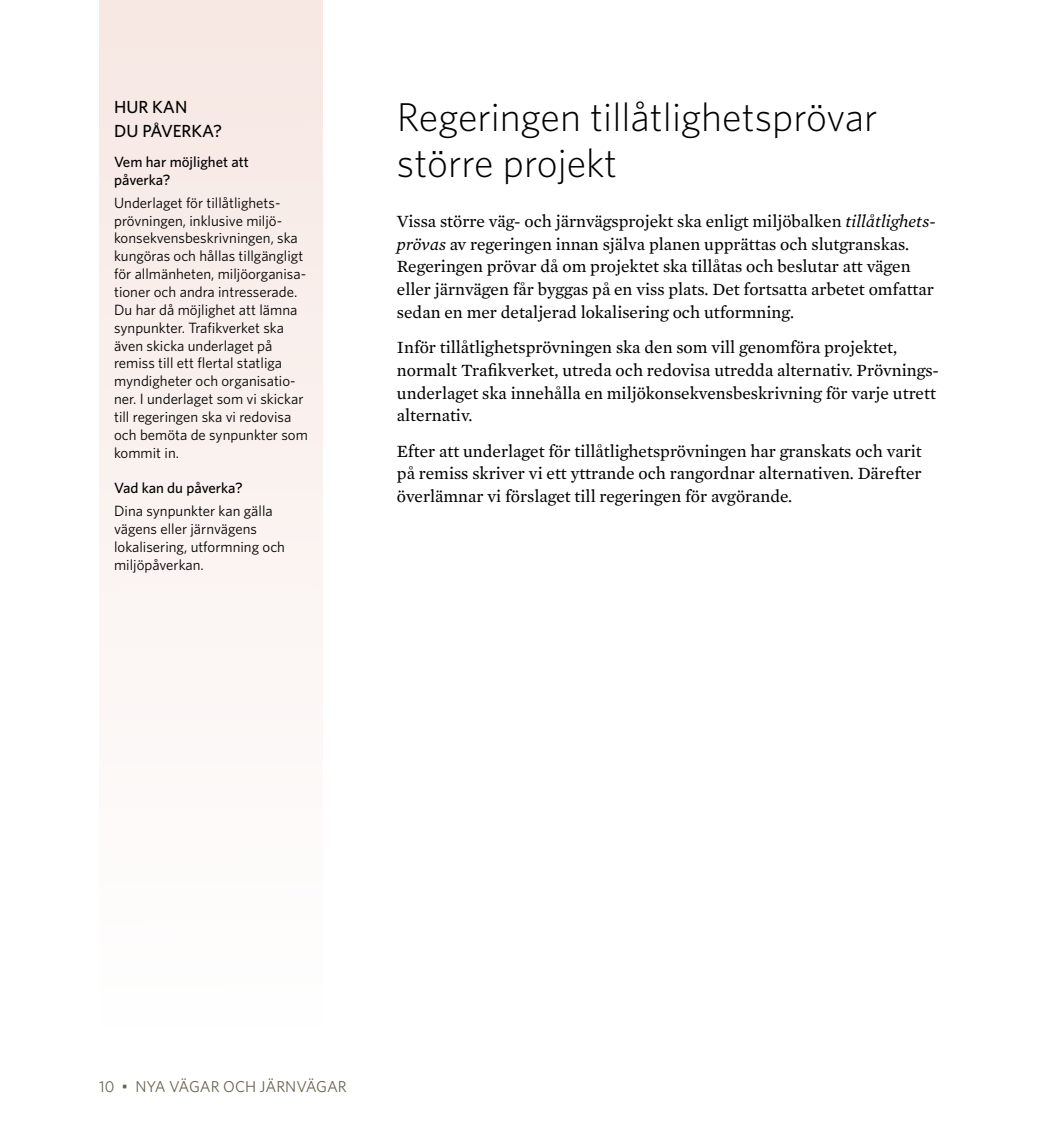
<style>
.page{position:relative;width:1042px;height:1141px;background:#fff}
.page>*{position:absolute;margin:0;border:0;box-sizing:border-box;transform-origin:0 0}
.t1{font:300 40.25px/45.5px "Whitney";color:#000}
.t2{font:17.5px/22.8px "Mercury Text G2";color:#000}
.t3{font:500 17.5px/23.6px "Whitney";color:#000}
.t4{font:15.75px "Whitney";color:#6b6351}
.t5{font:14.88px/17.8px "Whitney";color:#000}
.t6{font:500 14.88px/17.8px "Whitney";color:#000}
.s1{font-style:italic}
</style>
<div class="page">
<div style="left:99px;top:0;width:223px;height:1025px;background:linear-gradient(to right,#faf3f0,#faf3f0)"></div>
<p class="t3" style="left:114px;top:95px;width:110px">Hur kan<br>du påverka?</p>
<p class="t6" style="left:114px;top:153px;width:136px">Vem har möjlighet att påverka?</p>
<p class="t5" style="left:114px;top:193px;width:195px">Underlaget för tillåtlighets&shy;prövningen, inklusive miljö&shy;konsekvensbeskrivningen, ska kungöras och hållas tillgängligt för allmänheten, miljöorganisa&shy;tioner och andra intresserade.<br>Du har då möjlighet att lämna synpunkter. Trafikverket ska även skicka underlaget på remiss till ett flertal statliga myndigheter och organisatio&shy;ner. I underlaget som vi skickar till regeringen ska vi redovisa och bemöta de synpunkter som kommit in.</p>
<p class="t6" style="left:114px;top:479px;width:130px">Vad kan du påverka?</p>
<p class="t5" style="left:114px;top:502px;width:172px">Dina synpunkter kan gälla vägens eller järnvägens lokalisering, utformning och miljöpåverkan.</p>
<h1 class="t1" style="left:397px;top:93px;width:482px">Regeringen tillåtlighetsprövar större projekt</h1>
<p class="t2" style="left:397px;top:209px;width:541px">Vissa större väg- och järnvägsprojekt ska enligt miljöbalken <span class="s1">tillåtlighets&shy;prövas</span> av regeringen innan själva planen upprättas och slutgranskas.<br>Regeringen prövar då om projektet ska tillåtas och beslutar att vägen eller järnvägen får byggas på en viss plats. Det fortsatta arbetet omfattar sedan en mer detaljerad lokalisering och utformning.</p>
<p class="t2" style="left:397px;top:335px;width:543px">Inför tillåtlighetsprövningen ska den som vill genomföra projektet, normalt Trafikverket, utreda och redovisa utredda alternativ. Prövnings&shy;underlaget ska innehålla en miljökonsekvensbeskrivning för varje utrett alternativ.</p>
<p class="t2" style="left:397px;top:438px;width:526px;text-align:justify">Efter att underlaget för tillåtlighetsprövningen har granskats och varit på remiss skriver vi ett yttrande och rangordnar alternativen. Därefter överlämnar vi förslaget till regeringen för avgörande.</p>
<p class="t4" style="left:99px;top:1076px;width:249px">10 • nya vägar och järnvägar</p>
</div>
